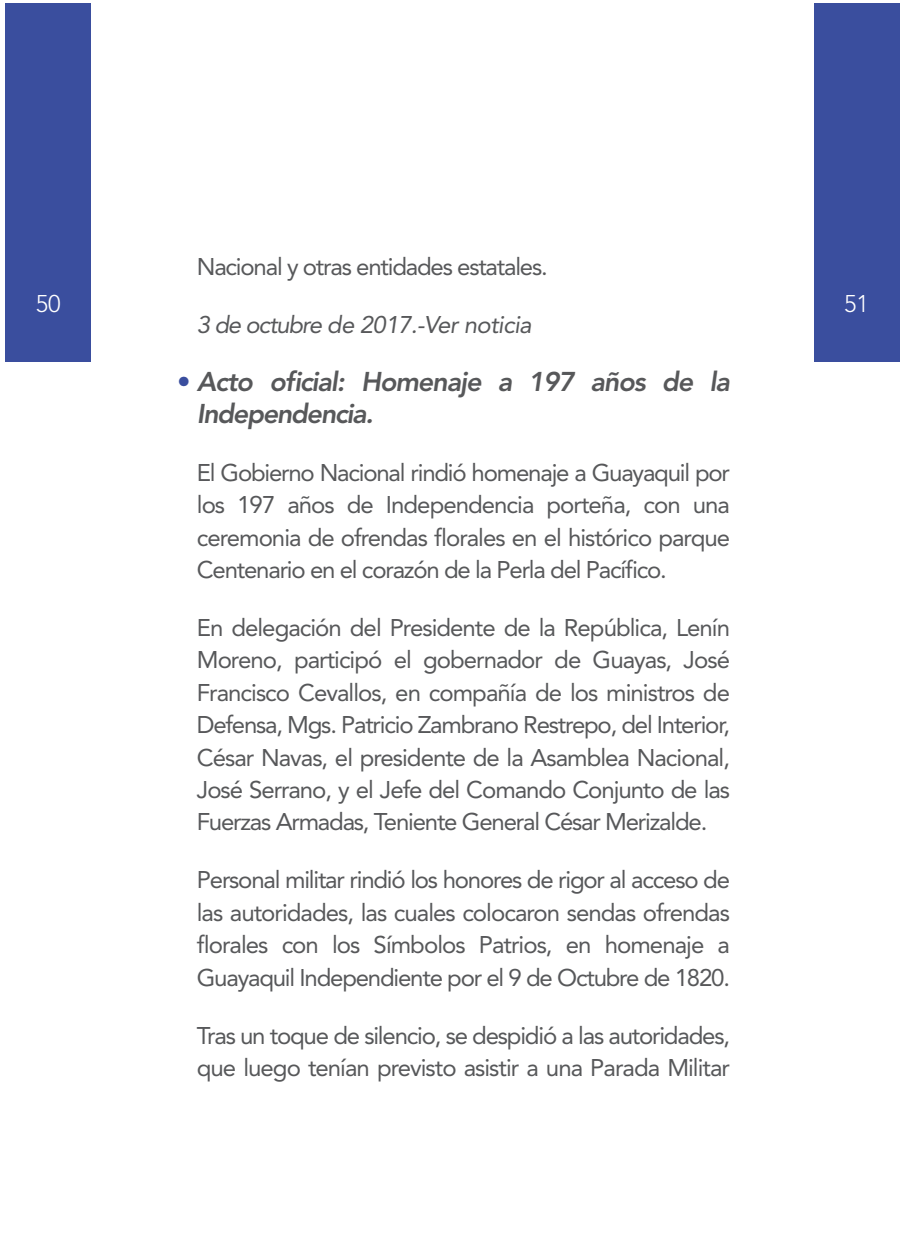
<style>
.page{position:relative;width:905px;height:1260px;background:#fff}
.page>*{position:absolute;margin:0;border:0;box-sizing:border-box;transform-origin:0 0}
.t1{font:italic 800 27px/32.4px "Avenir LT Std";letter-spacing:-.04em;color:#57585a}
.t2{font:24px/32.4px "Avenir LT Std";letter-spacing:-.05em;color:#57585a;text-align:justify}
.t3{font:italic 24px "Avenir LT Std";letter-spacing:-.025em;color:#57585a}
.t4{font:300 24px "Avenir LT Std";color:#fff}
.s1{font-weight:400;font-style:normal;color:#3a4e9e}
</style>
<div class="page">
<div style="left:813px;top:3px;width:86px;height:358px;background:#3a4e9e"></div>
<div style="left:5px;top:3px;width:86px;height:358px;background:#3a4e9e"></div>
<p class="t2" style="left:197px;top:252px;width:352px">Nacional y otras entidades estatales.</p>
<p class="t3" style="left:197px;top:315px;width:336px">3 de octubre de 2017.-Ver noticia</p>
<p class="t1" style="left:197px;top:367px;width:534px;text-indent:-20px"><span class="s1">•</span> Acto oficial: Homenaje a 197 años de la<br>Independencia.</p>
<p class="t2" style="left:197px;top:458px;width:534px">El Gobierno Nacional rindió homenaje a Guayaquil por los 197 años de Independencia porteña, con una ceremonia de ofrendas florales en el histórico parque Centenario en el corazón de la Perla del Pacífico.</p>
<p class="t2" style="left:197px;top:614px;width:534px">En delegación del Presidente de la República, Lenín Moreno, participó el gobernador de Guayas, José Francisco Cevallos, en compañía de los ministros de Defensa, Mgs. Patricio Zambrano Restrepo, del Interior, César Navas, el presidente de la Asamblea Nacional, José Serrano, y el Jefe del Comando Conjunto de las Fuerzas Armadas, Teniente General César Merizalde.</p>
<p class="t2" style="left:197px;top:866px;width:534px">Personal militar rindió los honores de rigor al acceso de las autoridades, las cuales colocaron sendas ofrendas florales con los Símbolos Patrios, en homenaje a Guayaquil Independiente por el 9 de Octubre de 1820.</p>
<p class="t2" style="left:197px;top:1021px;width:534px">Tras un toque de silencio, se despidió a las autoridades, que luego tenían previsto asistir a una Parada Militar</p>
<p class="t4" style="left:36px;top:294px;width:26px">50</p>
<p class="t4" style="left:844px;top:294px;width:26px">51</p>
</div>
